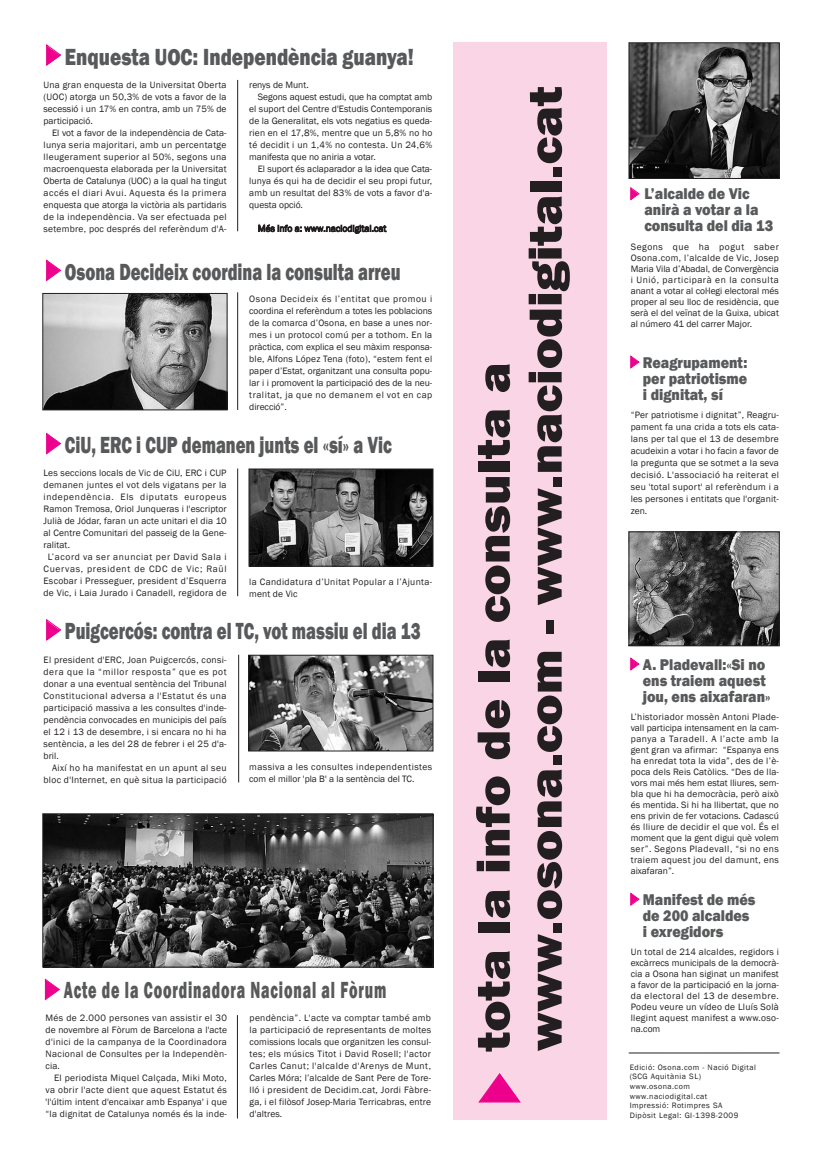
<style>
.page{position:relative;width:822px;height:1162px;background:#fff}
.page>*{position:absolute;margin:0;border:0;box-sizing:border-box;transform-origin:0 0}
.t1{font:800 48px/52px "Franklin Gothic";color:#231f20;scale:1.1 1}
.t2{font:800 24px "Franklin Gothic";color:#58595b;scale:.7 1}
.t3{font:800 24px "Franklin Gothic";letter-spacing:.06em;color:#58595b;scale:.6 1}
.t4{font:800 24px "Franklin Gothic";color:#58595b;scale:.8 1}
.t5{font:800 16px/16px "Franklin Gothic";color:#58595b;scale:.9 1}
.t6{font:9.5px/12px "Franklin Gothic";letter-spacing:.02em;color:#231f20;text-align:justify}
.t7{font:9.5px "Franklin Gothic";color:#231f20}
.t8{font:9.5px/12px "Franklin Gothic";letter-spacing:.04em;color:#231f20}
.t9{font:9.5px/12px "Franklin Gothic";letter-spacing:.045em;color:#231f20}
.t10{font:9.5px "Franklin Gothic";letter-spacing:.07em;color:#231f20}
.t11{font:9.5px "Franklin Gothic";letter-spacing:.065em;color:#231f20}
.t12{font:8px/9.6px "Franklin Gothic";letter-spacing:.06em;color:#231f20}
</style>
<div class="page">
<hr style="left:237px;top:1015px;width:1px;height:104px;background:#231f20">
<hr style="left:238px;top:655px;width:1px;height:127px;background:#231f20">
<img style="left:45px;top:816px;width:386px;height:149px">
<div style="left:43px;top:814px;width:390px;height:153px;border:1px solid #231f20"></div>
<img style="left:250px;top:657px;width:181px;height:92px">
<div style="left:248px;top:655px;width:185px;height:96px;border:1px solid #231f20"></div>
<hr style="left:237px;top:469px;width:1px;height:127px;background:#231f20">
<img style="left:251px;top:471px;width:180px;height:93px">
<div style="left:249px;top:469px;width:184px;height:97px;border:1px solid #231f20"></div>
<hr style="left:237px;top:292px;width:1px;height:118px;background:#231f20">
<img style="left:45px;top:295px;width:180px;height:113px">
<div style="left:43px;top:293px;width:184px;height:117px;border:1px solid #231f20"></div>
<hr style="left:237px;top:80px;width:1px;height:151px;background:#231f20">
<div style="left:453px;top:43px;width:154px;height:1077px;background:#fad5e5"></div>
<img style="left:631px;top:45px;width:147px;height:132px">
<div style="left:629px;top:43px;width:151px;height:136px;border:1px solid #231f20"></div>
<img style="left:631px;top:534px;width:147px;height:110px">
<div style="left:629px;top:532px;width:151px;height:114px;border:1px solid #231f20"></div>
<hr style="left:629px;top:1052px;width:151px;height:1px;background:#231f20">
<h2 class="t4" style="left:65px;top:43px;width:438px">Enquesta UOC: Independència guanya!</h2>
<p class="t6" style="left:44px;top:78px;width:185px">Una gran enquesta de la Universitat Oberta (UOC) atorga un 50,3% de vots a favor de la secessió i un 17% en contra, amb un 75% de participació.</p>
<p class="t6" style="left:44px;top:126px;width:185px;text-indent:9px">El vot a favor de la independència de Cata&shy;lunya seria majoritari, amb un percentatge lleugerament superior al 50%, segons una macroenquesta elaborada per la Universitat Oberta de Catalunya (UOC) a la qual ha tingut accés el diari Avui. Aquesta és la primera enquesta que atorga la victòria als partidaris de la independència. Va ser efectuada pel setembre, poc després del referèndum d'A-</p>
<p class="t7" style="left:249px;top:79px;width:61px">renys de Munt.</p>
<p class="t7" style="left:258px;top:91px;width:176px">Segons aquest estudi, que ha comptat amb</p>
<p class="t6" style="left:249px;top:102px;width:185px">el suport del Centre d'Estudis Contemporanis</p>
<p class="t6" style="left:249px;top:114px;width:185px">de la Generalitat, els vots negatius es queda-</p>
<p class="t6" style="left:249px;top:126px;width:185px">rien en el 17,8%, mentre que un 5,8% no ho</p>
<p class="t8" style="left:249px;top:138px;width:185px">té decidit i un 1,4% no contesta. Un 24,6%</p>
<p class="t7" style="left:249px;top:151px;width:128px">manifesta que no aniria a votar.</p>
<p class="t7" style="left:258px;top:163px;width:176px">El suport és aclaparador a la idea que Cata-</p>
<p class="t6" style="left:249px;top:174px;width:185px">lunya és qui ha de decidir el seu propi futur,</p>
<p class="t6" style="left:249px;top:186px;width:185px">amb un resultat del 83% de vots a favor d'a-</p>
<p class="t7" style="left:249px;top:199px;width:55px">questa opció.</p>
<p class="t7" style="left:258px;top:223px;width:130px">Més info a: www.naciodigital.cat</p>
<h2 class="t2" style="left:65px;top:258px;width:481px">Osona Decideix coordina la consulta arreu</h2>
<p class="t6" style="left:249px;top:293px;width:185px">Osona Decideix és l’entitat que promou i coordina el referèndum a totes les poblacions de la comarca d’Osona, en base a unes nor&shy;mes i un protocol comú per a tothom. En la pràctica, com explica el seu màxim responsa&shy;ble, Alfons López Tena (foto), “estem fent el paper d’Estat, organitzant una consulta popu&shy;lar i i promovent la participació des de la neu&shy;tralitat, ja que no demanem el vot en cap direcció”.</p>
<h2 class="t2" style="left:65px;top:431px;width:469px">CiU, ERC i CUP demanen junts el «sí» a Vic</h2>
<p class="t6" style="left:44px;top:467px;width:185px">Les seccions locals de Vic de CiU, ERC i CUP</p>
<p class="t8" style="left:44px;top:479px;width:185px">demanen juntes el vot dels vigatans per la</p>
<p class="t10" style="left:44px;top:492px;width:185px">independència. Els diputats europeus</p>
<p class="t6" style="left:44px;top:503px;width:185px">Ramon Tremosa, Oriol Junqueras i l'escriptor</p>
<p class="t6" style="left:44px;top:515px;width:185px">Julià de Jódar, faran un acte unitari el dia 10</p>
<p class="t6" style="left:44px;top:527px;width:185px">al Centre Comunitari del passeig de la Gene-</p>
<p class="t6" style="left:44px;top:539px;width:28px">ralitat.</p>
<p class="t11" style="left:48px;top:552px;width:180px">L’acord va ser anunciat per David Sala i</p>
<p class="t10" style="left:44px;top:564px;width:185px">Cuervas, president de CDC de Vic; Raül</p>
<p class="t6" style="left:44px;top:575px;width:185px">Escobar i Presseguer, president d’Esquerra</p>
<p class="t6" style="left:44px;top:587px;width:185px">de Vic, i Laia Jurado i Canadell, regidora de</p>
<p class="t8" style="left:249px;top:576px;width:185px">la Candidatura d’Unitat Popular a l’Ajunta&shy;ment de Vic</p>
<h2 class="t2" style="left:65px;top:617px;width:510px">Puigcercós: contra el TC, vot massiu el dia 13</h2>
<p class="t6" style="left:44px;top:653px;width:185px">El president d'ERC, Joan Puigcercós, consi&shy;dera que la “millor resposta” que es pot donar a una eventual sentència del Tribunal Constitucional adversa a l'Estatut és una participació massiva a les consultes d'inde&shy;pendència convocades en municipis del país el 12 i 13 de desembre, i si encara no hi ha sentència, a les del 28 de febrer i el 25 d'a&shy;bril.</p>
<p class="t6" style="left:44px;top:761px;width:185px;text-align:right">Així ho ha manifestat en un apunt al seu bloc d'Internet, en què situa la participació</p>
<p class="t9" style="left:249px;top:761px;width:185px">massiva a les consultes independentistes com el millor 'pla B' a la sentència del TC.</p>
<h2 class="t3" style="left:64px;top:976px;width:539px">Acte de la Coordinadora Nacional al Fòrum</h2>
<p class="t6" style="left:46px;top:1012px;width:183px">Més de 2.000 persones van assistir el 30 de novembre al Fòrum de Barcelona a l'acte d'inici de la campanya de la Coordinadora Nacional de Consultes per la Independèn&shy;cia.</p>
<p class="t6" style="left:46px;top:1072px;width:183px;text-indent:9px">El periodista Miquel Calçada, Miki Moto, va obrir l'acte dient que aquest Estatut és 'l'últim intent d'encaixar amb Espanya' i que “la dignitat de Catalunya només és la inde-</p>
<p class="t6" style="left:250px;top:1012px;width:183px">pendència”. L'acte va comptar també amb la participació de representants de moltes comissions locals que organitzen les consul&shy;tes; els músics Titot i David Rosell; l'actor Carles Canut; l'alcalde d'Arenys de Munt, Carles Móra; l’alcalde de Sant Pere de Tore&shy;lló i president de Decidim.cat, Jordi Fàbre&shy;ga, i el filòsof Josep-Maria Terricabras, entre d'altres.</p>
<h1 class="t1" style="left:467px;top:1051px;width:879px;rotate:-90deg">tota la info de la consulta a www.osona.com - www.naciodigital.cat</h1>
<h3 class="t5" style="left:644px;top:186px;width:145px">L’alcalde de Vic anirà a votar a la consulta del dia 13</h3>
<p class="t6" style="left:631px;top:241px;width:150px;line-height:11px">Segons que ha pogut saber Osona.com, l’alcalde de Vic, Josep Maria Vila d’Abadal, de Convergència i Unió, participarà en la consulta anant a votar al col·legi electoral més proper al seu lloc de residència, que serà el del veïnat de la Guixa, ubicat al número 41 del carrer Major.</p>
<h3 class="t5" style="left:643px;top:354px;width:118px;text-align:justify">Reagrupament: per patriotisme i dignitat, sí</h3>
<p class="t6" style="left:631px;top:409px;width:150px">“Per patriotisme i dignitat”, Reagru&shy;pament fa una crida a tots els cata&shy;lans per tal que el 13 de desembre acudeixin a votar i ho facin a favor de la pregunta que se sotmet a la seva decisió. L'associació ha reiterat el seu 'total suport' al referèndum i a les persones i entitats que l'organit&shy;zen.</p>
<h3 class="t5" style="left:643px;top:656px;width:143px">A. Pladevall:«Si no ens traiem aquest jou, ens aixafaran»</h3>
<p class="t6" style="left:631px;top:711px;width:150px;line-height:11px">L’historiador mossèn Antoni Plade&shy;vall participa intensament en la cam&shy;panya a Taradell. A l’acte amb la gent gran va afirmar: “Espanya ens ha enredat tota la vida”, des de l’è&shy;poca dels Reis Catòlics. “Des de lla&shy;vors mai més hem estat lliures, sem&shy;bla que hi ha democràcia, però això és mentida. Si hi ha llibertat, que no ens privin de fer votacions. Cadascú és lliure de decidir el que vol. És el moment que la gent digui què volem ser”. Segons Pladevall, “si no ens traiem aquest jou del damunt, ens aixafaran”.</p>
<h3 class="t5" style="left:643px;top:891px;width:127px">Manifest de més de 200 alcaldes i exregidors</h3>
<p class="t6" style="left:631px;top:947px;width:150px;line-height:11px">Un total de 214 alcaldes, regidors i excàrrecs municipals de la democrà&shy;cia a Osona han siginat un manifest a favor de la participació en la jorna&shy;da electoral del 13 de desembre.<br>Podeu veure un vídeo de Lluís Solà llegint aquest manifest a www.oso&shy;na.com</p>
<p class="t12" style="left:630px;top:1062px;width:128px">Edició: Osona.com - Nació Digital (SCG Aquitània SL) www.osona.com www.naciodigital.cat<br>Impressió: Rotimpres SA<br>Dipòsit Legal: GI-1398-2009</p>
</div>
